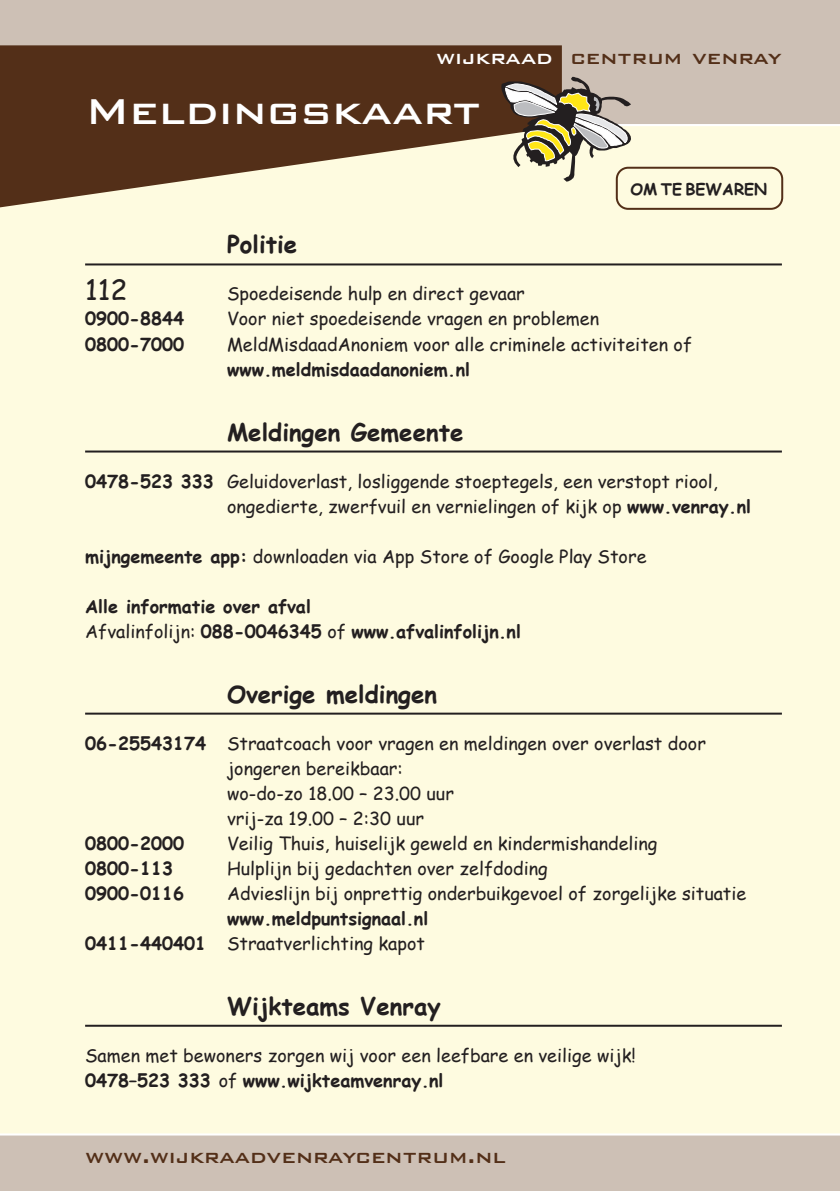
<style>
.page{position:relative;width:840px;height:1191px;background:#fff}
.page>*{position:absolute;margin:0;border:0;box-sizing:border-box;transform-origin:0 0}
.t1{font:500 48px "Bank Gothic BT";color:#fff}
.t2{font:28px "Comic Sans MS";color:#231f20}
.t3{font:700 24px "Comic Sans MS";color:#231f20}
.t4{font:500 24px "Bank Gothic BT";color:#532f18}
.t5{font:18px/25px "Comic Sans MS";color:#231f20}
.t6{font:700 18px/25px "Comic Sans MS";color:#231f20}
.t7{font:700 16px "Comic Sans MS";color:#231f20}
.s1{color:#fff}
.s2{font-weight:700}
.s3{font-weight:400}
</style>
<div class="page">
<div style="left:0;top:0;width:839px;height:1191px;background:#cdc0b5"></div>
<div style="left:0;top:124px;width:839px;height:1011px;background:#fefbe0"></div>
<svg style="left:0;top:45px;width:561px;height:162px;fill:#532f18"></svg>
<svg style="left:501px;top:77px;width:129px;height:105px"></svg>
<hr style="left:85px;top:263px;width:696px;height:2px;background:#231f20">
<hr style="left:85px;top:450px;width:696px;height:2px;background:#231f20">
<hr style="left:85px;top:712px;width:696px;height:2px;background:#231f20">
<hr style="left:85px;top:1024px;width:696px;height:2px;background:#231f20">
<div style="left:615px;top:167px;width:167px;height:43px;border:2px solid #532f18;border-radius:11px"></div>
<h3 class="t4" style="left:436px;top:44px;width:347px"><span class="s1">wijkraad</span> centrum venray</h3>
<h1 class="t1" style="left:85px;top:85px;width:397px">Meldingskaart</h1>
<h3 class="t3" style="left:227px;top:227px;width:72px">Politie</h3>
<p class="t7" style="left:630px;top:177px;width:138px">OM TE BEWAREN</p>
<h2 class="t2" style="left:85px;top:270px;width:44px">112</h2>
<p class="t5" style="left:227px;top:281px;width:299px">Spoedeisende hulp en direct gevaar</p>
<p class="t6" style="left:85px;top:306px;width:100px">0900-8844</p>
<p class="t5" style="left:227px;top:306px;width:373px">Voor niet spoedeisende vragen en problemen</p>
<p class="t6" style="left:85px;top:331px;width:100px">0800-7000</p>
<p class="t5" style="left:227px;top:331px;width:466px">MeldMisdaadAnoniem voor alle criminele activiteiten of</p>
<p class="t6" style="left:227px;top:356px;width:244px">www.meldmisdaadanoniem.nl</p>
<h3 class="t3" style="left:227px;top:414px;width:238px">Meldingen Gemeente</h3>
<p class="t5" style="left:227px;top:468px;width:525px;text-indent:-142px"><span class="s2">0478-523 333</span> Geluidoverlast, losliggende stoeptegels, een verstopt riool, ongedierte, zwerfvuil en vernielingen of kijk op <span class="s2">www.venray.nl</span></p>
<p class="t5" style="left:85px;top:543px;width:562px"><span class="s2">mijngemeente app:</span> downloaden via App Store of Google Play Store</p>
<p class="t6" style="left:85px;top:593px;width:437px">Alle informatie over afval<br><span class="s3">Afvalinfolijn:</span> 088-0046345 <span class="s3">of</span> www.afvalinfolijn.nl</p>
<h3 class="t3" style="left:227px;top:676px;width:211px">Overige meldingen</h3>
<p class="t5" style="left:227px;top:730px;width:480px;text-indent:-142px"><span class="s2">06-25543174</span> Straatcoach voor vragen en meldingen over overlast door jongeren bereikbaar:<br>wo-do-zo 18.00 – 23.00 uur<br>vrij-za 19.00 – 2:30 uur</p>
<p class="t6" style="left:85px;top:830px;width:100px">0800-2000</p>
<p class="t5" style="left:227px;top:830px;width:432px">Veilig Thuis, huiselijk geweld en kindermishandeling</p>
<p class="t6" style="left:85px;top:855px;width:89px">0800-113</p>
<p class="t5" style="left:227px;top:855px;width:322px">Hulplijn bij gedachten over zelfdoding</p>
<p class="t6" style="left:85px;top:880px;width:100px">0900-0116</p>
<p class="t5" style="left:227px;top:880px;width:520px">Advieslijn bij onprettig onderbuikgevoel of zorgelijke situatie</p>
<p class="t6" style="left:85px;top:905px;width:344px;text-align:right">www.meldpuntsignaal.nl<br>0411-440401 <span class="s3">Straatverlichting kapot</span></p>
<h3 class="t3" style="left:227px;top:988px;width:215px">Wijkteams Venray</h3>
<p class="t5" style="left:85px;top:1042px;width:551px">Samen met bewoners zorgen wij voor een leefbare en veilige wijk!<br><span class="s2">0478–523 333</span> of <span class="s2">www.wijkteamvenray.nl</span></p>
<h3 class="t4" style="left:85px;top:1143px;width:422px">www.wijkraadvenraycentrum.nl</h3>
</div>
